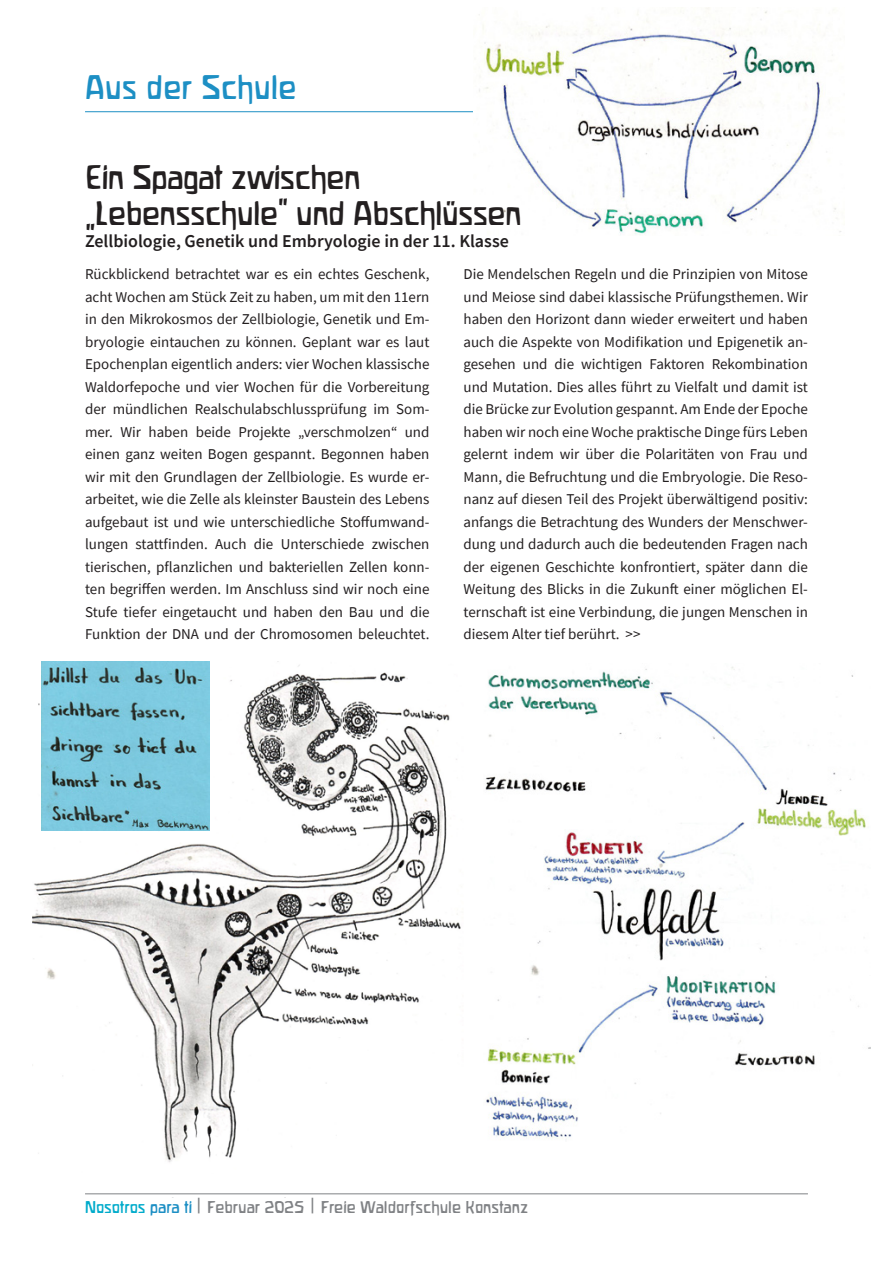
<style>
.page{position:relative;width:893px;height:1263px;background:#fff}
.page>*{position:absolute;margin:0;border:0;box-sizing:border-box;transform-origin:0 0}
.Titel{font:30px/36px "Waldorfschrift";letter-spacing:-.02em;color:#231f20}
.t1{font:30px "Waldorfschrift";color:#1d8fc4}
.Titel-2{font:600 18px "Source Sans Pro";color:#231f20}
.Fliesstext{font:15px/22.5px "Source Sans Pro";color:#231f20;text-align:justify}
.t2{font:15px "Waldorfschrift";color:#808285}
.s1{color:#00abcb}
.s2{color:#1d8fc4}
.s3{font-family:"Plume";font-size:21px}
</style>
<div class="page">
<hr style="left:85px;top:1193px;width:723px;height:1px;background:#808285">
<hr style="left:85px;top:111px;width:723px;height:1px;background:#1d8fc4">
<img style="left:473px;top:8px;width:368px;height:227px">
<img style="left:485px;top:667px;width:385px;height:473px">
<img style="left:32px;top:665px;width:429px;height:497px">
<img style="left:41px;top:662px;width:169px;height:169px">
<img style="left:132px;top:817px;width:77px;height:13px">
<h1 class="t1" style="left:85px;top:70px;width:213px">Aus der Schule</h1>
<p class="Titel" style="left:85px;top:159px;width:438px">Ein Spagat zwischen „Lebensschule“ und Abschlüssen</p>
<p class="Titel-2" style="left:85px;top:229px;width:425px">Zellbiologie, Genetik und Embryologie in der 11. Klasse</p>
<p class="Fliesstext" style="left:85px;top:263px;width:346px">Rückblickend betrachtet war es ein echtes Geschenk, acht Wochen am Stück Zeit zu haben, um mit den 11ern in den Mikrokosmos der Zellbiologie, Genetik und Em&shy;bryologie eintauchen zu können. Geplant war es laut Epochenplan eigentlich anders: vier Wochen klassische Waldorfepoche und vier Wochen für die Vorbereitung der mündlichen Realschulabschlussprüfung im Som&shy;mer. Wir haben beide Projekte „verschmolzen“ und einen ganz weiten Bogen gespannt. Begonnen haben wir mit den Grundlagen der Zellbiologie. Es wurde er&shy;arbeitet, wie die Zelle als kleinster Baustein des Lebens aufgebaut ist und wie unterschiedliche Stoffumwand&shy;lungen stattfinden. Auch die Unterschiede zwischen tierischen, pflanzlichen und bakteriellen Zellen konn&shy;ten begriffen werden. Im Anschluss sind wir noch eine Stufe tiefer eingetaucht und haben den Bau und die Funktion der DNA und der Chromosomen beleuchtet.</p>
<p class="Fliesstext" style="left:463px;top:263px;width:346px">Die Mendelschen Regeln und die Prinzipien von Mitose und Meiose sind dabei klassische Prüfungsthemen. Wir haben den Horizont dann wieder erweitert und haben auch die Aspekte von Modifikation und Epigenetik an&shy;gesehen und die wichtigen Faktoren Rekombination und Mutation. Dies alles führt zu Vielfalt und damit ist die Brücke zur Evolution gespannt. Am Ende der Epoche haben wir noch eine Woche praktische Dinge fürs Leben gelernt indem wir über die Polaritäten von Frau und Mann, die Befruchtung und die Embryologie. Die Reso&shy;nanz auf diesen Teil des Projekt überwältigend positiv: anfangs die Betrachtung des Wunders der Menschwer&shy;dung und dadurch auch die bedeutenden Fragen nach der eigenen Geschichte konfrontiert, später dann die Weitung des Blicks in die Zukunft einer möglichen El&shy;ternschaft ist eine Verbindung, die jungen Menschen in diesem Alter tief berührt. &gt;&gt;</p>
<p class="t2" style="left:85px;top:1198px;width:445px"><span class="s1">Nosotros</span> <span class="s2">para ti</span> <span class="s3">|</span> Februar 2025 <span class="s3">|</span> Freie Waldorfschule Konstanz</p>
<p class="t2" style="left:96px;top:1198px;width:406px">OSOTROS <span class="s3">|</span> Februar 2025 <span class="s3">|</span> Freie Waldorfschule Konsta z</p>
</div>
